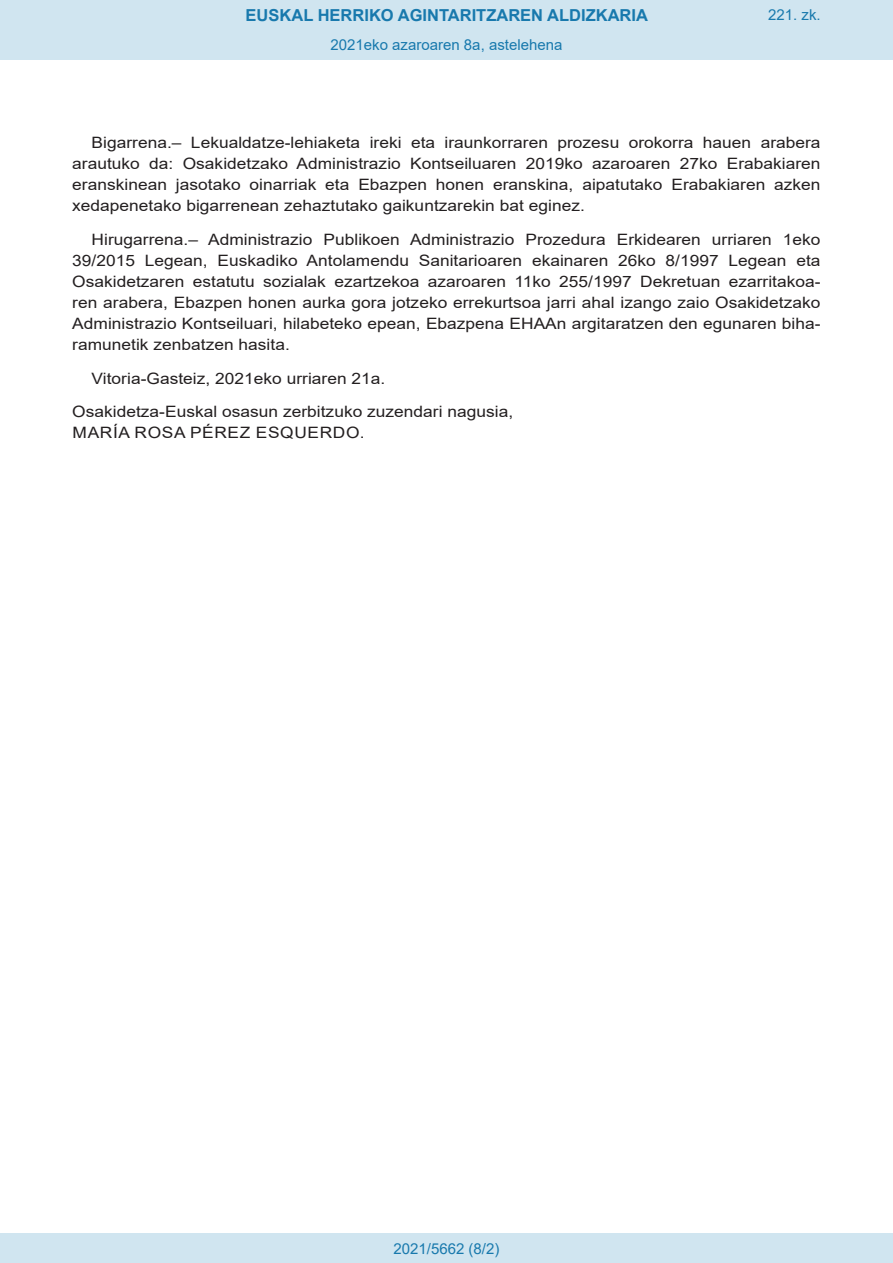
<style>
.page{position:relative;width:893px;height:1263px;background:#fff}
.page>*{position:absolute;margin:0;border:0;box-sizing:border-box;transform-origin:0 0}
.t1{font:700 16.5px "Arial";color:#1879ad}
.BOPVDetalle{font:15.6px/21px "Arial";color:#231f20;text-align:justify;scale:1.11 1}
.BOPVFirmaPuesto{font:15.6px "Arial";color:#231f20;scale:1.11 1}
.BOPVFirmaLugFec{font:15.6px "Arial";color:#231f20;scale:1.11 1}
.BOPVFirmaNombre{font:15.6px "Arial";letter-spacing:.035em;color:#231f20;scale:1.11 1}
.Paginacion_Centro{font:15px "Arial";color:#1879ad}
</style>
<div class="page">
<div style="left:0;top:0;width:893px;height:60px;background:#d0e5f0"></div>
<div style="left:0;top:1233px;width:893px;height:30px;background:#d0e5f0"></div>
<p class="t1" style="left:246px;top:3px;width:404px">EUSKAL HERRIKO AGINTARITZAREN ALDIZKARIA</p>
<p class="Paginacion_Centro" style="left:331px;top:35px;width:233px">2021eko azaroaren 8a, astelehena</p>
<p class="Paginacion_Centro" style="left:768px;top:5px;width:54px">221. zk.</p>
<p class="BOPVDetalle" style="left:72px;top:132px;width:676px;text-indent:19px">Bigarrena.– Lekualdatze-lehiaketa ireki eta iraunkorraren prozesu orokorra hauen arabera arautuko da: Osakidetzako Administrazio Kontseiluaren 2019ko azaroaren 27ko Erabakiaren eranskinean jasotako oinarriak eta Ebazpen honen eranskina, aipatutako Erabakiaren azken xedapenetako bigarrenean zehaztutako gaikuntzarekin bat eginez.</p>
<p class="BOPVDetalle" style="left:72px;top:229px;width:676px;text-indent:19px">Hirugarrena.– Administrazio Publikoen Administrazio Prozedura Erkidearen urriaren 1eko 39/2015 Legean, Euskadiko Antolamendu Sanitarioaren ekainaren 26ko 8/1997 Legean eta Osakidetzaren estatutu sozialak ezartzekoa azaroaren 11ko 255/1997 Dekretuan ezarritakoa&shy;ren arabera, Ebazpen honen aurka gora jotzeko errekurtsoa jarri ahal izango zaio Osakidetzako Administrazio Kontseiluari, hilabeteko epean, Ebazpena EHAAn argitaratzen den egunaren biha&shy;ramunetik zenbatzen hasita.</p>
<p class="BOPVFirmaLugFec" style="left:92px;top:367px;width:266px">Vitoria-Gasteiz, 2021eko urriaren 21a.</p>
<p class="BOPVFirmaPuesto" style="left:72px;top:401px;width:399px">Osakidetza-Euskal osasun zerbitzuko zuzendari nagusia,</p>
<p class="BOPVFirmaNombre" style="left:73px;top:422px;width:265px">MARÍA ROSA PÉREZ ESQUERDO.</p>
<p class="Paginacion_Centro" style="left:393px;top:1238px;width:107px">2021/5662 (8/2)</p>
</div>
